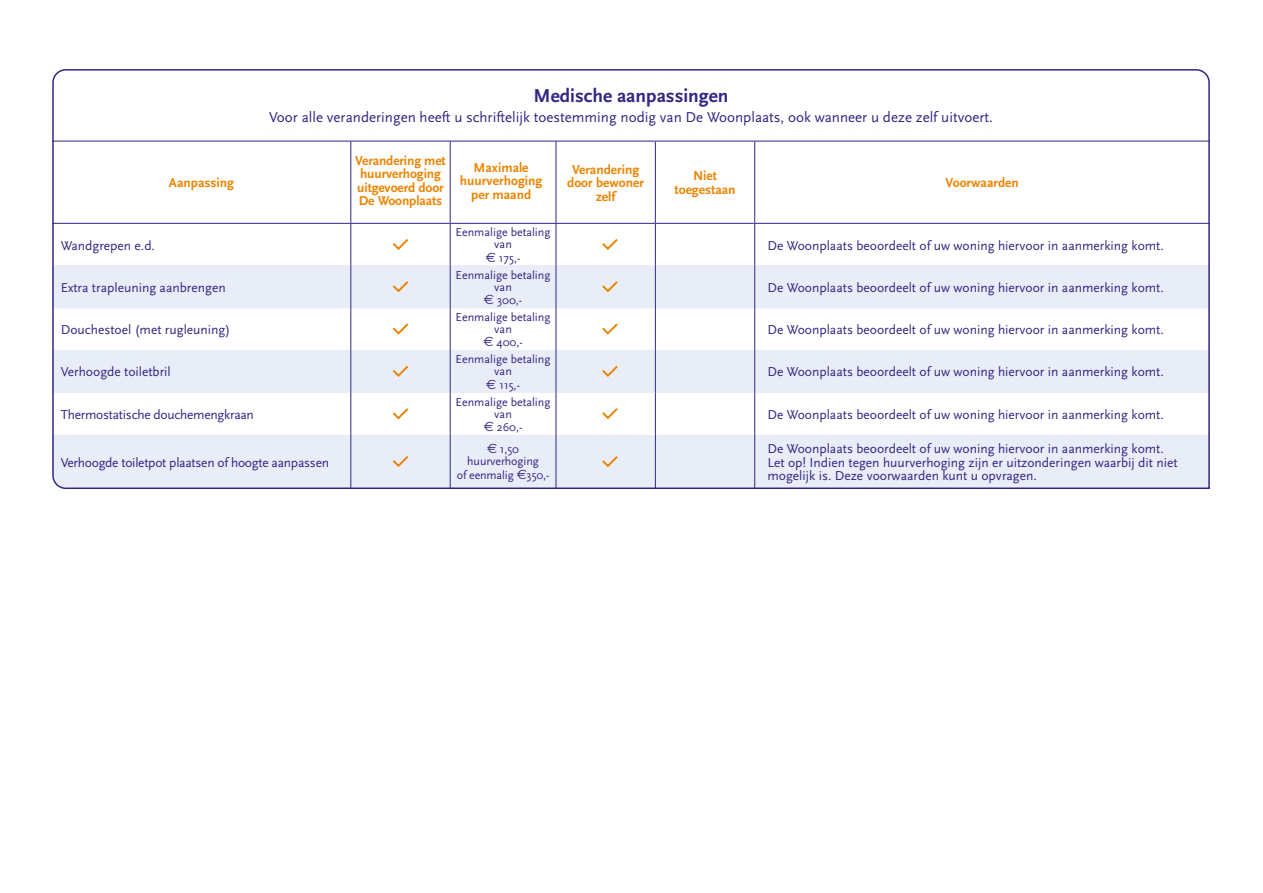
<style>
.page{position:relative;width:1263px;height:893px;background:#fff}
.page>*{position:absolute;margin:0;border:0;box-sizing:border-box;transform-origin:0 0}
.t1{font:700 19.5px "Scala Sans";color:#312783}
.t2{font:15px "Scala Sans";color:#312783}
.t3{font:13.5px/13.5px "Scala Sans";color:#312783}
.t4{font:700 13.5px/13.5px "Scala Sans";color:#ea8400;text-align:center}
.t5{font:13.5px "Scala Sans";letter-spacing:-.02em;color:#312783}
.t6{font:12px/12px "Scala Sans";color:#312783;text-align:center}
.s1{font-family:"Euro Sans";font-size:13.5px}
</style>
<div class="page">
<svg style="left:52px;top:69px;width:1158px;height:420px"></svg>
<h1 class="t1" style="left:534px;top:86px;width:196px">Medische aanpassingen</h1>
<p class="t2" style="left:269px;top:109px;width:725px">Voor alle veranderingen heeft u schriftelijk toestemming nodig van De Woonplaats, ook wanneer u deze zelf uitvoert.</p>
<p class="t4" style="left:169px;top:176px;width:67px">Aanpassing</p>
<p class="t4" style="left:355px;top:154px;width:92px;text-align:left">Verandering met huurverhoging uitgevoerd door<br>De Woonplaats</p>
<p class="t4" style="left:460px;top:161px;width:84px">Maximale huurverhoging per maand</p>
<p class="t4" style="left:567px;top:163px;width:78px">Verandering door bewoner zelf</p>
<p class="t4" style="left:674px;top:170px;width:63px">Niet toegestaan</p>
<p class="t4" style="left:946px;top:176px;width:75px">Voorwaarden</p>
<p class="t3" style="left:61px;top:239px;width:96px">Wandgrepen e.d.</p>
<p class="t6" style="left:456px;top:227px;width:96px">Eenmalige betaling van</p>
<p class="t6" style="left:486px;top:252px;width:36px"><span class="s1">€</span> 175,-</p>
<p class="t3" style="left:767px;top:239px;width:398px">De Woonplaats beoordeelt of uw woning hiervoor in aanmerking komt.</p>
<p class="t3" style="left:61px;top:281px;width:166px">Extra trapleuning aanbrengen</p>
<p class="t6" style="left:456px;top:269px;width:96px">Eenmalige betaling van</p>
<p class="t6" style="left:484px;top:294px;width:40px"><span class="s1">€</span> 300,-</p>
<p class="t3" style="left:767px;top:281px;width:398px">De Woonplaats beoordeelt of uw woning hiervoor in aanmerking komt.</p>
<p class="t3" style="left:61px;top:323px;width:171px">Douchestoel (met rugleuning)</p>
<p class="t6" style="left:456px;top:311px;width:96px">Eenmalige betaling van</p>
<p class="t6" style="left:483px;top:337px;width:41px"><span class="s1">€</span> 400,-</p>
<p class="t3" style="left:767px;top:323px;width:398px">De Woonplaats beoordeelt of uw woning hiervoor in aanmerking komt.</p>
<p class="t3" style="left:61px;top:365px;width:112px">Verhoogde toiletbril</p>
<p class="t6" style="left:456px;top:353px;width:96px">Eenmalige betaling van</p>
<p class="t6" style="left:486px;top:379px;width:35px"><span class="s1">€</span> 115,-</p>
<p class="t3" style="left:767px;top:365px;width:398px">De Woonplaats beoordeelt of uw woning hiervoor in aanmerking komt.</p>
<p class="t5" style="left:61px;top:407px;width:195px">Thermostatische douchemengkraan</p>
<p class="t6" style="left:456px;top:396px;width:96px">Eenmalige betaling van</p>
<p class="t6" style="left:484px;top:421px;width:40px"><span class="s1">€</span> 260,-</p>
<p class="t3" style="left:767px;top:408px;width:398px">De Woonplaats beoordeelt of uw woning hiervoor in aanmerking komt.</p>
<p class="t5" style="left:61px;top:455px;width:270px">Verhoogde toiletpot plaatsen of hoogte aanpassen</p>
<p class="t6" style="left:467px;top:444px;width:73px"><span class="s1">€</span> 1,50 huurverhoging</p>
<p class="t6" style="left:457px;top:469px;width:94px">of eenmalig <span class="s1">€</span>350,-</p>
<p class="t3" style="left:767px;top:442px;width:412px">De Woonplaats beoordeelt of uw woning hiervoor in aanmerking komt.<br>Let op! Indien tegen huurverhoging zijn er uitzonderingen waarbij dit niet mogelijk is. Deze voorwaarden kunt u opvragen.</p>
</div>
